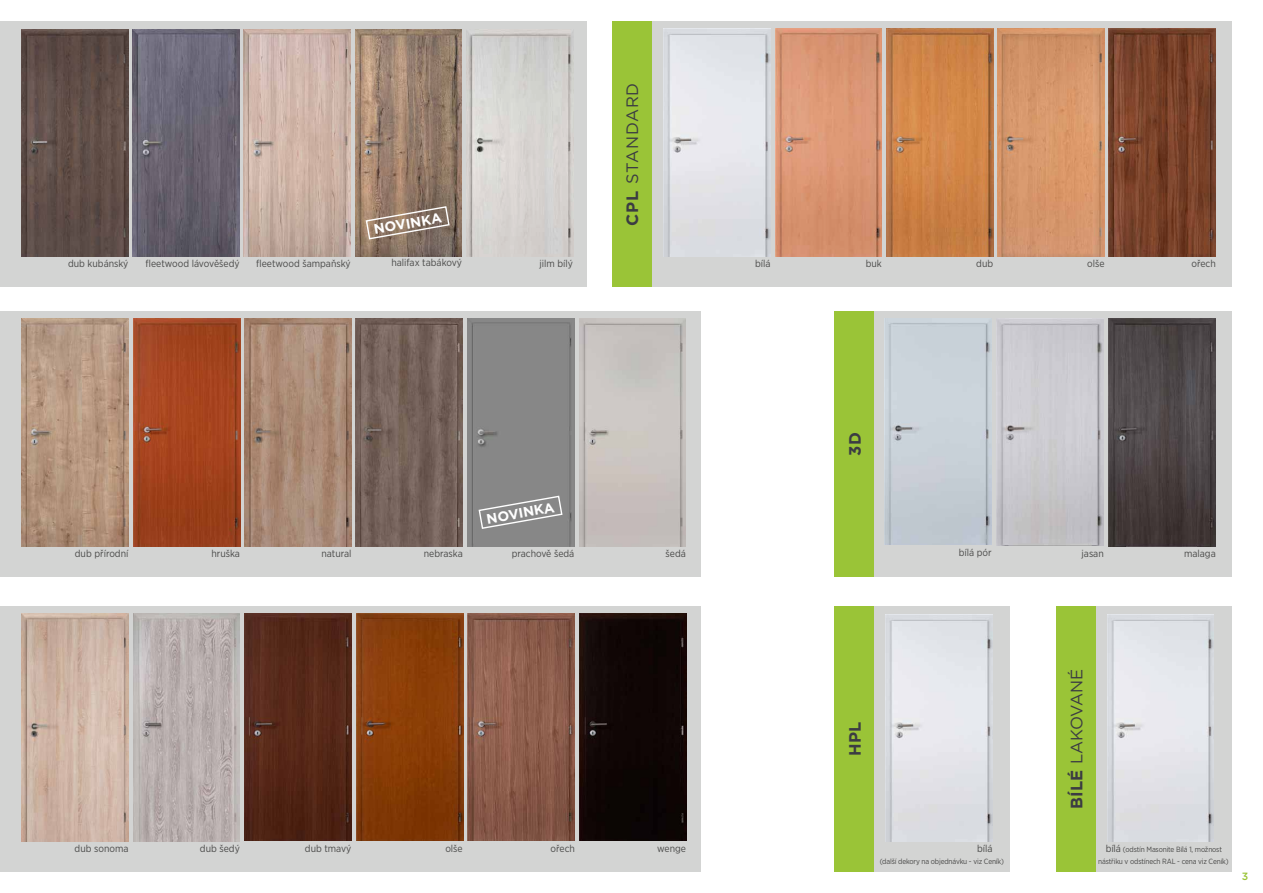
<style>
.page{position:relative;width:1263px;height:893px;background:#fff}
.page>*{position:absolute;margin:0;border:0;box-sizing:border-box;transform-origin:0 0}
.t1{font:16.5px "Gotham";color:#3b3c43}
.t2{font:16.5px "Gotham";letter-spacing:.05em;color:#3b3c43}
.t3{font:700 16.5px "Gotham";color:#3b3c43}
.t4{font:700 13.8px "Gotham";color:#fff}
.t5{font:500 10.5px "Gotham";color:#9ac437}
.t6{font:10.05px "Gotham Narrow";color:#4a4a49}
.t7{font:7.5px "Gotham Narrow";letter-spacing:-.02em;color:#4a4a49}
.s1{font-weight:700}
.s2{font-size:10.05px}
</style>
<div class="page">
<div style="left:0;top:311px;width:701px;height:266px;background:#d3d4d3"></div>
<div style="left:0;top:21px;width:587px;height:266px;background:#d3d4d3"></div>
<div style="left:620px;top:21px;width:611px;height:266px;background:#d3d4d3"></div>
<img style="left:998px;top:29px;width:106px;height:227px">
<img style="left:664px;top:29px;width:106px;height:227px">
<img style="left:775px;top:29px;width:107px;height:227px">
<img style="left:1109px;top:29px;width:107px;height:227px">
<img style="left:886px;top:29px;width:107px;height:227px">
<div style="left:612px;top:21px;width:39px;height:266px;background:#9ac437"></div>
<img style="left:466px;top:31px;width:107px;height:226px">
<img style="left:22px;top:29px;width:106px;height:228px">
<img style="left:244px;top:29px;width:107px;height:228px">
<img style="left:132px;top:29px;width:107px;height:228px">
<img style="left:355px;top:29px;width:107px;height:228px">
<svg style="left:365px;top:205px;width:85px;height:35px;background:#958071"></svg>
<img style="left:133px;top:318px;width:107px;height:228px">
<img style="left:22px;top:318px;width:106px;height:228px">
<img style="left:245px;top:318px;width:107px;height:228px">
<img style="left:356px;top:318px;width:107px;height:228px">
<img style="left:579px;top:318px;width:107px;height:228px">
<div style="left:467px;top:318px;width:107px;height:228px;background:#878787"></div>
<svg style="left:478px;top:495px;width:85px;height:35px;background:#919191"></svg>
<div style="left:0;top:606px;width:701px;height:266px;background:#d3d4d3"></div>
<img style="left:468px;top:614px;width:107px;height:226px">
<img style="left:579px;top:614px;width:107px;height:226px">
<img style="left:357px;top:614px;width:106px;height:226px">
<img style="left:244px;top:614px;width:107px;height:226px">
<img style="left:21px;top:614px;width:107px;height:227px">
<img style="left:133px;top:614px;width:107px;height:227px">
<div style="left:860px;top:311px;width:371px;height:266px;background:#d3d4d3"></div>
<div style="left:834px;top:311px;width:40px;height:266px;background:#9ac437"></div>
<img style="left:885px;top:319px;width:107px;height:226px">
<img style="left:997px;top:319px;width:107px;height:227px">
<img style="left:1109px;top:319px;width:107px;height:227px">
<div style="left:843px;top:606px;width:167px;height:266px;background:#d3d4d3"></div>
<div style="left:834px;top:606px;width:40px;height:266px;background:#9ac437"></div>
<img style="left:886px;top:614px;width:106px;height:228px">
<div style="left:1064px;top:606px;width:167px;height:266px;background:#d3d4d3"></div>
<div style="left:1056px;top:606px;width:39px;height:266px;background:#9ac437"></div>
<img style="left:1107px;top:614px;width:107px;height:228px">
<h2 class="t4" style="left:372px;top:220px;width:70px;rotate:-10deg">NOVINKA</h2>
<p class="t6" style="left:68px;top:257px;width:62px">dub kubánský</p>
<p class="t6" style="left:146px;top:258px;width:96px">fleetwood lávověšedý</p>
<p class="t6" style="left:256px;top:257px;width:96px">fleetwood šampaňský</p>
<p class="t6" style="left:391px;top:257px;width:72px">halifax tabákový</p>
<p class="t6" style="left:539px;top:257px;width:35px">jilm bílý</p>
<h1 class="t2" style="left:622px;top:226px;width:145px;rotate:-90deg"><span class="s1">CPL</span> STANDARD</h1>
<h2 class="t4" style="left:485px;top:510px;width:70px;rotate:-10deg">NOVINKA</h2>
<p class="t6" style="left:75px;top:547px;width:55px">dub přírodní</p>
<p class="t6" style="left:211px;top:547px;width:30px">hruška</p>
<p class="t6" style="left:321px;top:547px;width:32px">natural</p>
<p class="t6" style="left:424px;top:547px;width:40px">nebraska</p>
<p class="t6" style="left:512px;top:547px;width:64px">prachově šedá</p>
<p class="t6" style="left:666px;top:547px;width:22px">šedá</p>
<p class="t6" style="left:75px;top:842px;width:55px">dub sonoma</p>
<p class="t6" style="left:200px;top:842px;width:41px">dub šedý</p>
<p class="t6" style="left:305px;top:842px;width:48px">dub tmavý</p>
<p class="t6" style="left:445px;top:842px;width:19px">olše</p>
<p class="t6" style="left:551px;top:842px;width:26px">ořech</p>
<p class="t6" style="left:657px;top:842px;width:30px">wenge</p>
<p class="t6" style="left:755px;top:258px;width:17px">bílá</p>
<p class="t6" style="left:866px;top:258px;width:18px">buk</p>
<p class="t6" style="left:976px;top:258px;width:18px">dub</p>
<p class="t6" style="left:1087px;top:258px;width:19px">olše</p>
<p class="t6" style="left:1191px;top:258px;width:26px">ořech</p>
<h1 class="t3" style="left:844px;top:456px;width:25px;rotate:-90deg">3D</h1>
<p class="t6" style="left:959px;top:547px;width:34px">bílá pór</p>
<p class="t6" style="left:1081px;top:547px;width:24px">jasan</p>
<p class="t6" style="left:1184px;top:547px;width:33px">malaga</p>
<h1 class="t3" style="left:844px;top:756px;width:35px;rotate:-90deg">HPL</h1>
<h1 class="t1" style="left:1066px;top:809px;width:141px;rotate:-90deg"><span class="s1">BÍLÉ</span> LAKOVANÉ</h1>
<p class="t6" style="left:977px;top:843px;width:17px">bílá</p>
<p class="t7" style="left:1106px;top:845px;width:118px"><span class="s2">bílá</span> (odstín Masonite Bílá 1, možnost</p>
<p class="t7" style="left:880px;top:856px;width:126px">(další dekory na objednávku - viz Ceník)</p>
<p class="t7" style="left:1098px;top:856px;width:132px">nástřiku v odstínech RAL - cena viz Ceník)</p>
<p class="t5" style="left:1242px;top:869px;width:8px">3</p>
</div>
